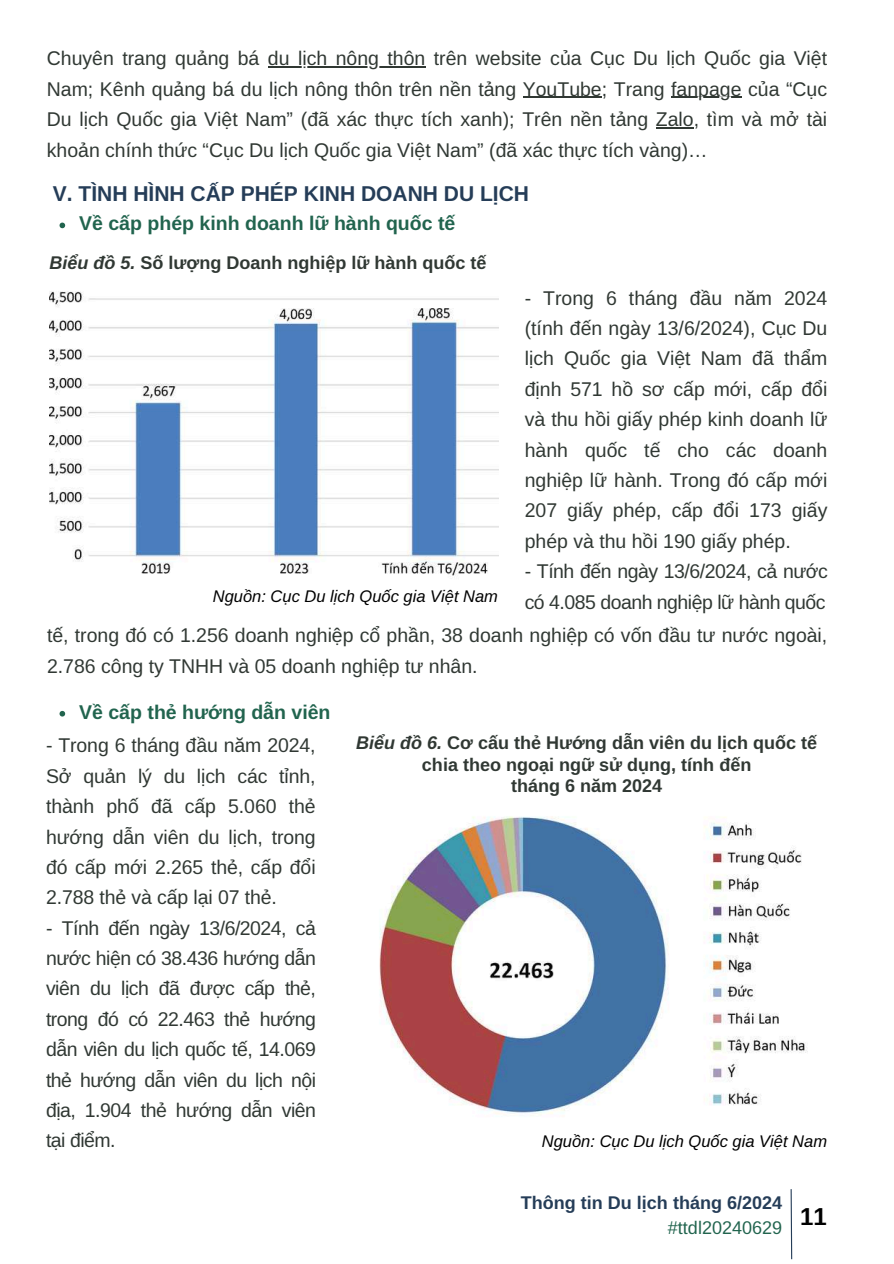
<style>
.page{position:relative;width:894px;height:1264px;background:#fff}
.page>*{position:absolute;margin:0;border:0;box-sizing:border-box;transform-origin:0 0}
.t1{font:700 24px "Libra Sans";color:#000}
.t2{font:700 21px "Libra Sans";color:#253d58}
.t3{font:19.5px/30.3px "Libra Sans";color:#303833;text-align:justify}
.t4{font:19.5px/30.3px "Libra Sans";letter-spacing:-.025em;color:#303833}
.t5{font:700 19.5px "Libra Sans";color:#21644e}
.t6{font:700 18px/21.3px "Libra Sans";color:#303833;text-align:center}
.t7{font:700 18px "Libra Sans";color:#253d58}
.t8{font:18px "Libra Sans";color:#21644e}
.t9{font:italic 16.5px "Libra Sans";color:#000}
.s1{font-style:italic}
</style>
<div class="page">
<img style="left:379px;top:816px;width:429px;height:300px">
<img style="left:50px;top:291px;width:448px;height:286px">
<hr style="left:268px;top:66px;width:157px;height:2px;background:#303833">
<hr style="left:522px;top:97px;width:79px;height:1px;background:#303833">
<hr style="left:671px;top:97px;width:70px;height:1px;background:#303833">
<hr style="left:655px;top:127px;width:38px;height:1px;background:#303833">
<svg style="left:59px;top:222px;width:6px;height:6px"></svg>
<svg style="left:59px;top:711px;width:6px;height:5px"></svg>
<svg style="left:790px;top:1189px;width:2px;height:71px"></svg>
<p class="t3" style="left:47px;top:43px;width:781px">Chuyên trang quảng bá du lịch nông thôn trên website của Cục Du lịch Quốc gia Việt Nam; Kênh quảng bá du lịch nông thôn trên nền tảng YouTube; Trang fanpage của “Cục Du lịch Quốc gia Việt Nam” (đã xác thực tích xanh); Trên nền tảng Zalo, tìm và mở tài khoản chính thức “Cục Du lịch Quốc gia Việt Nam” (đã xác thực tích vàng)…</p>
<p class="t2" style="left:53px;top:182px;width:477px">V. TÌNH HÌNH CẤP PHÉP KINH DOANH DU LỊCH</p>
<p class="t5" style="left:79px;top:213px;width:377px">Về cấp phép kinh doanh lữ hành quốc tế</p>
<p class="t6" style="left:49px;top:252px;width:438px"><span class="s1">Biểu đồ 5.</span> Số lượng Doanh nghiệp lữ hành quốc tế</p>
<p class="t9" style="left:213px;top:587px;width:286px">Nguồn: Cục Du lịch Quốc gia Việt Nam</p>
<p class="t3" style="left:524px;top:283px;width:304px">- Trong 6 tháng đầu năm 2024 (tính đến ngày 13/6/2024), Cục Du lịch Quốc gia Việt Nam đã thẩm định 571 hồ sơ cấp mới, cấp đổi và thu hồi giấy phép kinh doanh lữ hành quốc tế cho các doanh nghiệp lữ hành. Trong đó cấp mới 207 giấy phép, cấp đổi 173 giấy phép và thu hồi 190 giấy phép.</p>
<p class="t4" style="left:524px;top:556px;width:304px">- Tính đến ngày 13/6/2024, cả nước có 4.085 doanh nghiệp lữ hành quốc</p>
<p class="t3" style="left:47px;top:620px;width:781px">tế, trong đó có 1.256 doanh nghiệp cổ phần, 38 doanh nghiệp có vốn đầu tư nước ngoài,<br>2.786 công ty TNHH và 05 doanh nghiệp tư nhân.</p>
<p class="t5" style="left:79px;top:701px;width:253px">Về cấp thẻ hướng dẫn viên</p>
<p class="t3" style="left:46px;top:730px;width:271px">- Trong 6 tháng đầu năm 2024, Sở quản lý du lịch các tỉnh, thành phố đã cấp 5.060 thẻ hướng dẫn viên du lịch, trong đó cấp mới 2.265 thẻ, cấp đổi 2.788 thẻ và cấp lại 07 thẻ.</p>
<p class="t3" style="left:46px;top:912px;width:271px">- Tính đến ngày 13/6/2024, cả nước hiện có 38.436 hướng dẫn viên du lịch đã được cấp thẻ, trong đó có 22.463 thẻ hướng dẫn viên du lịch quốc tế, 14.069 thẻ hướng dẫn viên du lịch nội địa, 1.904 thẻ hướng dẫn viên tại điểm.</p>
<p class="t6" style="left:356px;top:732px;width:462px"><span class="s1">Biểu đồ 6.</span> Cơ cấu thẻ Hướng dẫn viên du lịch quốc tế chia theo ngoại ngữ sử dụng, tính đến<br>tháng 6 năm 2024</p>
<p class="t9" style="left:541px;top:1131px;width:286px">Nguồn: Cục Du lịch Quốc gia Việt Nam</p>
<p class="t7" style="left:520px;top:1192px;width:263px">Thông tin Du lịch tháng 6/2024</p>
<p class="t8" style="left:667px;top:1218px;width:116px">#ttdl20240629</p>
<p class="t1" style="left:799px;top:1202px;width:28px">11</p>
</div>
